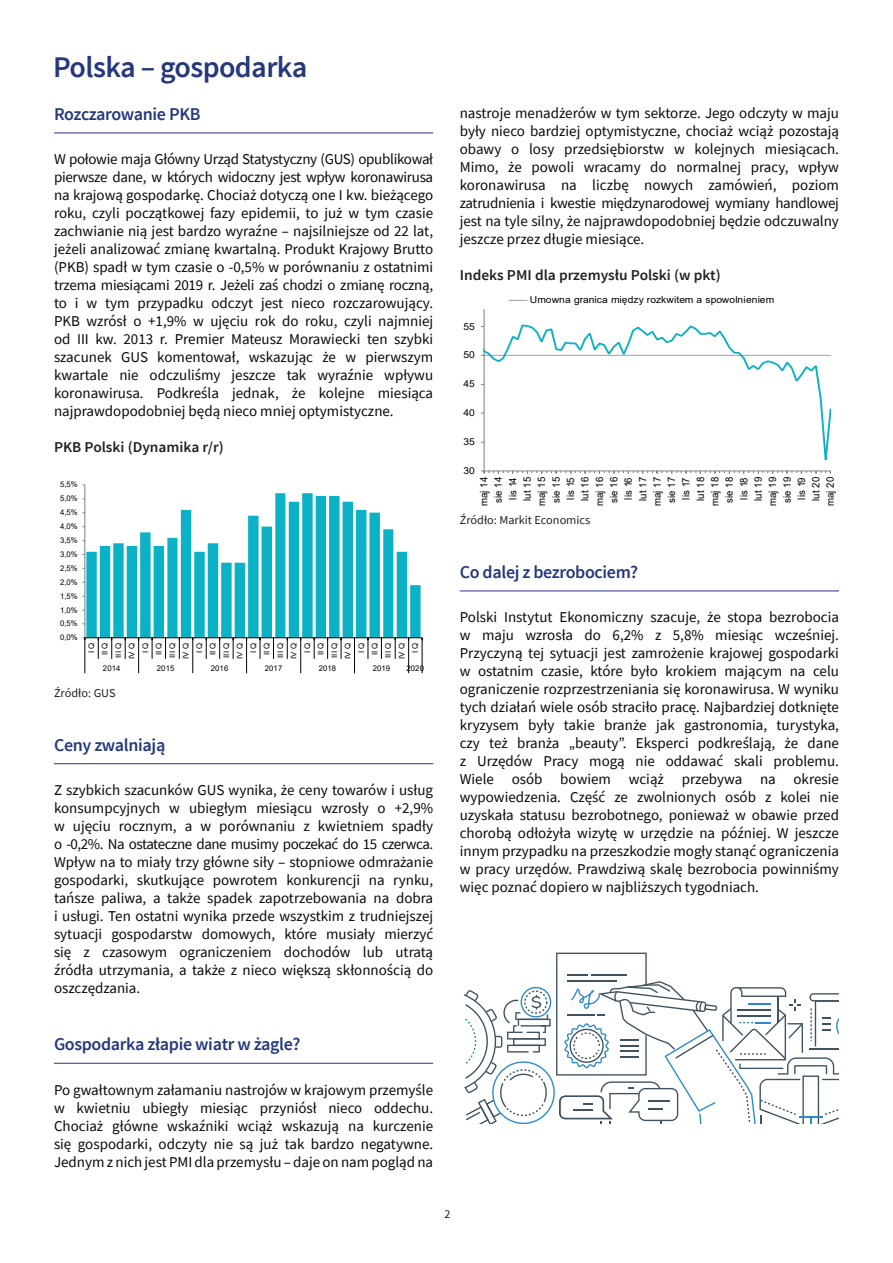
<style>
.page{position:relative;width:893px;height:1263px;background:#fff}
.page>*{position:absolute;margin:0;border:0;box-sizing:border-box;transform-origin:0 0}
.t1{font:600 30px "Source Sans Pro";letter-spacing:-.02em;color:#25387a}
.t2{font:600 18px "Source Sans Pro";letter-spacing:-.02em;color:#25387a}
.t3{font:15px/18px "Source Sans Pro";color:#08080e;text-align:justify}
.t4{font:600 15px "Source Sans Pro";color:#231f20}
.t5{font:12px "Source Sans Pro";color:#231f20}
.t6{font:10.35px/14.4px "Arial";letter-spacing:.01em;color:#000001;text-align:right;scale:.93 1}
.t7{font:9.6px "Arial";letter-spacing:.01em;color:#000001;scale:1.07 1}
.t8{font:7.8px "Arial";letter-spacing:.01em;color:#000001}
.t9{font:7.8px/13.5px "Arial";letter-spacing:-.015em;color:#000001;text-align:right}
</style>
<div class="page">
<hr style="left:54px;top:133px;width:379px;height:1px;background:#2e3092">
<hr style="left:54px;top:763px;width:379px;height:1px;background:#2e3092">
<hr style="left:54px;top:1063px;width:379px;height:1px;background:#2e3092">
<hr style="left:460px;top:591px;width:379px;height:1px;background:#2e3092">
<svg style="left:86px;top:493px;width:335px;height:144px;fill:#0bb1c5"></svg>
<hr style="left:85px;top:485px;width:1px;height:153px;background:#7e8182">
<hr style="left:85px;top:637px;width:337px;height:1px;background:#000001">
<svg style="left:98px;top:638px;width:1px;height:21px"></svg>
<svg style="left:111px;top:638px;width:1px;height:21px"></svg>
<svg style="left:125px;top:638px;width:1px;height:21px"></svg>
<svg style="left:152px;top:638px;width:1px;height:21px"></svg>
<svg style="left:165px;top:638px;width:1px;height:21px"></svg>
<svg style="left:179px;top:638px;width:1px;height:21px"></svg>
<svg style="left:206px;top:638px;width:1px;height:21px"></svg>
<svg style="left:219px;top:638px;width:1px;height:21px"></svg>
<svg style="left:233px;top:638px;width:1px;height:21px"></svg>
<svg style="left:260px;top:638px;width:1px;height:21px"></svg>
<svg style="left:273px;top:638px;width:1px;height:21px"></svg>
<svg style="left:287px;top:638px;width:1px;height:21px"></svg>
<svg style="left:314px;top:638px;width:1px;height:21px"></svg>
<svg style="left:327px;top:638px;width:1px;height:21px"></svg>
<svg style="left:341px;top:638px;width:1px;height:21px"></svg>
<svg style="left:368px;top:638px;width:1px;height:21px"></svg>
<svg style="left:381px;top:638px;width:1px;height:21px"></svg>
<svg style="left:395px;top:638px;width:1px;height:21px"></svg>
<svg style="left:82px;top:637px;width:4px;height:36px"></svg>
<svg style="left:138px;top:638px;width:1px;height:35px"></svg>
<svg style="left:193px;top:638px;width:1px;height:35px"></svg>
<svg style="left:246px;top:638px;width:1px;height:35px"></svg>
<svg style="left:300px;top:638px;width:1px;height:35px"></svg>
<svg style="left:354px;top:638px;width:1px;height:35px"></svg>
<svg style="left:408px;top:638px;width:1px;height:35px"></svg>
<svg style="left:422px;top:638px;width:1px;height:36px"></svg>
<hr style="left:484px;top:309px;width:1px;height:162px;background:#7e8182">
<svg style="left:481px;top:471px;width:350px;height:3px"></svg>
<svg style="left:484px;top:319px;width:347px;height:152px"></svg>
<svg style="left:481px;top:355px;width:349px;height:1px"></svg>
<svg style="left:509px;top:300px;width:19px;height:1px"></svg>
<svg style="left:464px;top:952px;width:375px;height:172px"></svg>
<h1 class="t1" style="left:53px;top:48px;width:256px">Polska – gospodarka</h1>
<p class="t2" style="left:54px;top:102px;width:148px">Rozczarowanie PKB</p>
<p class="t3" style="left:54px;top:150px;width:381px">W połowie maja Główny Urząd Statystyczny (GUS) opublikował pierwsze dane, w których widoczny jest wpływ koronawirusa na krajową gospodarkę. Chociaż dotyczą one I kw. bieżącego roku, czyli początkowej fazy epidemii, to już w tym czasie zachwianie nią jest bardzo wyraźne – najsilniejsze od 22 lat, jeżeli analizować zmianę kwartalną. Produkt Krajowy Brutto (PKB) spadł w tym czasie o -0,5% w porównaniu z ostatnimi trzema miesiącami 2019 r. Jeżeli zaś chodzi o zmianę roczną, to i w tym przypadku odczyt jest nieco rozczarowujący.<br>PKB wzrósł o +1,9% w ujęciu rok do roku, czyli najmniej od III kw. 2013 r. Premier Mateusz Morawiecki ten szybki szacunek GUS komentował, wskazując że w pierwszym kwartale nie odczuliśmy jeszcze tak wyraźnie wpływu koronawirusa. Podkreśla jednak, że kolejne miesiąca najprawdopodobniej będą nieco mniej optymistyczne.</p>
<p class="t4" style="left:54px;top:438px;width:171px">PKB Polski (Dynamika r/r)</p>
<p class="t8" style="left:60px;top:479px;width:19px">5,5%</p>
<p class="t8" style="left:60px;top:493px;width:19px">5,0%</p>
<p class="t8" style="left:60px;top:507px;width:19px">4,5%</p>
<p class="t8" style="left:60px;top:521px;width:19px">4,0%</p>
<p class="t8" style="left:60px;top:535px;width:19px">3,5%</p>
<p class="t8" style="left:60px;top:549px;width:19px">3,0%</p>
<p class="t8" style="left:60px;top:563px;width:19px">2,5%</p>
<p class="t8" style="left:60px;top:577px;width:19px">2,0%</p>
<p class="t8" style="left:60px;top:590px;width:19px">1,5%</p>
<p class="t8" style="left:60px;top:604px;width:19px">1,0%</p>
<p class="t8" style="left:60px;top:618px;width:19px">0,5%</p>
<p class="t8" style="left:60px;top:632px;width:19px">0,0%</p>
<p class="t9" style="left:85px;top:658px;width:17px;rotate:-90deg">I Q<br>II Q<br>III Q<br>IV Q<br>I Q<br>II Q<br>III Q<br>IV Q<br>I Q<br>II Q<br>III Q<br>IV Q<br>I Q<br>II Q<br>III Q<br>IV Q<br>I Q<br>II Q<br>III Q<br>IV Q<br>I Q<br>II Q<br>III Q<br>IV Q<br>I Q</p>
<p class="t8" style="left:103px;top:663px;width:19px">2014</p>
<p class="t8" style="left:157px;top:663px;width:19px">2015</p>
<p class="t8" style="left:211px;top:663px;width:19px">2016</p>
<p class="t8" style="left:265px;top:663px;width:19px">2017</p>
<p class="t8" style="left:319px;top:663px;width:19px">2018</p>
<p class="t8" style="left:373px;top:663px;width:19px">2019</p>
<p class="t8" style="left:407px;top:663px;width:19px">2020</p>
<p class="t5" style="left:54px;top:685px;width:63px">Źródło: GUS</p>
<p class="t2" style="left:54px;top:733px;width:113px">Ceny zwalniają</p>
<p class="t3" style="left:54px;top:781px;width:381px">Z szybkich szacunków GUS wynika, że ceny towarów i usług konsumpcyjnych w ubiegłym miesiącu wzrosły o +2,9% w ujęciu rocznym, a w porównaniu z kwietniem spadły o -0,2%. Na ostateczne dane musimy poczekać do 15 czerwca.<br>Wpływ na to miały trzy główne siły – stopniowe odmrażanie gospodarki, skutkujące powrotem konkurencji na rynku, tańsze paliwa, a także spadek zapotrzebowania na dobra i usługi. Ten ostatni wynika przede wszystkim z trudniejszej sytuacji gospodarstw domowych, które musiały mierzyć się z czasowym ograniczeniem dochodów lub utratą źródła utrzymania, a także z nieco większą skłonnością do oszczędzania.</p>
<p class="t3" style="left:460px;top:103px;width:381px">nastroje menadżerów w tym sektorze. Jego odczyty w maju były nieco bardziej optymistyczne, chociaż wciąż pozostają obawy o losy przedsiębiorstw w kolejnych miesiącach.<br>Mimo, że powoli wracamy do normalnej pracy, wpływ koronawirusa na liczbę nowych zamówień, poziom zatrudnienia i kwestie międzynarodowej wymiany handlowej jest na tyle silny, że najprawdopodobniej będzie odczuwalny jeszcze przez długie miesiące.</p>
<p class="t4" style="left:460px;top:265px;width:262px">Indeks PMI dla przemysłu Polski (w pkt)</p>
<p class="t7" style="left:463px;top:320px;width:12px">55</p>
<p class="t7" style="left:463px;top:348px;width:12px">50</p>
<p class="t7" style="left:463px;top:377px;width:12px">45</p>
<p class="t7" style="left:463px;top:406px;width:12px">40</p>
<p class="t7" style="left:463px;top:435px;width:12px">35</p>
<p class="t7" style="left:463px;top:464px;width:12px">30</p>
<p class="t7" style="left:530px;top:293px;width:230px">Umowna granica między rozkwitem a spowolnieniem</p>
<p class="t6" style="left:477px;top:506px;width:33px;rotate:-90deg">maj 14 sie 14 lis 14 lut 15 maj 15 sie 15 lis 15 lut 16 maj 16 sie 16 lis 16 lut 17 maj 17 sie 17 lis 17 lut 18 maj 18 sie 18 lis 18 lut 19 maj 19 sie 19 lis 19 lut 20 maj 20</p>
<p class="t5" style="left:460px;top:513px;width:132px">Źródło: Markit Economics</p>
<p class="t2" style="left:460px;top:560px;width:180px">Co dalej z bezrobociem?</p>
<p class="t3" style="left:460px;top:608px;width:381px">Polski Instytut Ekonomiczny szacuje, że stopa bezrobocia w maju wzrosła do 6,2% z 5,8% miesiąc wcześniej.<br>Przyczyną tej sytuacji jest zamrożenie krajowej gospodarki w ostatnim czasie, które było krokiem mającym na celu ograniczenie rozprzestrzeniania się koronawirusa. W wyniku tych działań wiele osób straciło pracę. Najbardziej dotknięte kryzysem były takie branże jak gastronomia, turystyka, czy też branża „beauty”. Eksperci podkreślają, że dane z Urzędów Pracy mogą nie oddawać skali problemu.<br>Wiele osób bowiem wciąż przebywa na okresie wypowiedzenia. Część ze zwolnionych osób z kolei nie uzyskała statusu bezrobotnego, ponieważ w obawie przed chorobą odłożyła wizytę w urzędzie na później. W jeszcze innym przypadku na przeszkodzie mogły stanąć ograniczenia w pracy urzędów. Prawdziwą skalę bezrobocia powinniśmy więc poznać dopiero w najbliższych tygodniach.</p>
<p class="t2" style="left:54px;top:1033px;width:248px">Gospodarka złapie wiatr w żagle?</p>
<p class="t3" style="left:54px;top:1080px;width:381px">Po gwałtownym załamaniu nastrojów w krajowym przemyśle w kwietniu ubiegły miesiąc przyniósł nieco oddechu.<br>Chociaż główne wskaźniki wciąż wskazują na kurczenie się gospodarki, odczyty nie są już tak bardzo negatywne.<br>Jednym z nich jest PMI dla przemysłu – daje on nam pogląd na</p>
<p class="t5" style="left:444px;top:1206px;width:7px">2</p>
</div>
